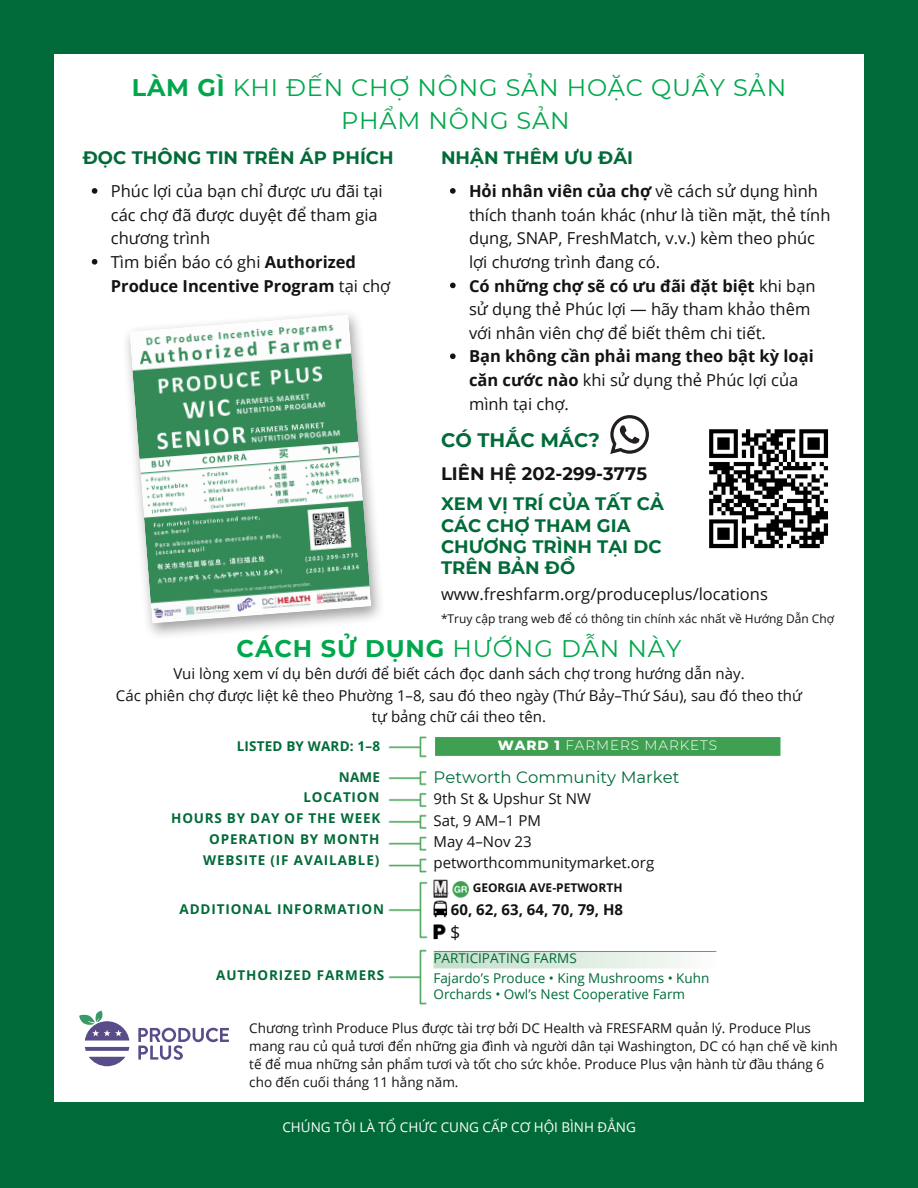
<style>
.page{position:relative;width:918px;height:1188px;background:#006b38}
.page>*{position:absolute;margin:0;border:0;box-sizing:border-box;transform-origin:0 0}
.t1{font:24px/32.7px "Montserrat";letter-spacing:.035em;color:#00a74c;text-align:center}
.t2{font:700 19.5px "Montserrat";letter-spacing:.005em;color:#006b38}
.t3{font:700 18px/21.3px "Montserrat";letter-spacing:.005em;color:#006b38}
.t4{font:700 18px "Montserrat";letter-spacing:.005em;color:#131313}
.t5{font:18px "Open Sans";color:#131313}
.t6{font:16.5px/23.7px "Open Sans";color:#131313}
.t7{font:700 16.5px/23.7px "Open Sans";color:#131313}
.t8{font:16.5px "Montserrat";letter-spacing:.005em;color:#006b38}
.t9{font:15px/21.3px "Open Sans";color:#131313;text-align:center}
.t10{font:700 15px "Open Sans";color:#131313}
.t11{font:300 13.65px "Montserrat";letter-spacing:.07em;color:#fff}
.t12{font:13.5px/18px "Open Sans";color:#131313}
.t13{font:700 13.5px "Open Sans";letter-spacing:.065em;color:#006b38}
.t14{font:13.5px/20.2px "Open Sans";color:#006b38}
.t15{font:13.5px "Open Sans";color:#fff}
.t16{font:700 13.5px "Open Sans";letter-spacing:.015em;color:#006b38}
.t17{font:12px "Open Sans";color:#131313}
.t18{font:700 12px "Open Sans";color:#131313}
.s1{font-weight:700}
.s2{font-weight:400}
.s3{font-weight:800}
</style>
<div class="page">
<div style="left:54px;top:54px;width:809px;height:1048px;background:#fff"></div>
<img style="left:129px;top:314px;width:242px;height:309px">
<svg style="left:138px;top:1028px;width:91px;height:32px"></svg>
<svg style="left:89px;top:1057px;width:36px;height:9px"></svg>
<svg style="left:85px;top:1047px;width:44px;height:4px"></svg>
<svg style="left:79px;top:1011px;width:50px;height:30px"></svg>
<svg style="left:610px;top:415px;width:39px;height:39px"></svg>
<img style="left:709px;top:429px;width:119px;height:120px">
<img style="left:388px;top:736px;width:393px;height:269px">
<svg style="left:92px;top:188px;width:5px;height:6px"></svg>
<svg style="left:92px;top:259px;width:5px;height:6px"></svg>
<svg style="left:450px;top:188px;width:6px;height:6px"></svg>
<svg style="left:450px;top:283px;width:6px;height:5px"></svg>
<svg style="left:450px;top:353px;width:6px;height:6px"></svg>
<p class="t1" style="left:132px;top:71px;width:656px"><span class="s1">LÀM GÌ</span> KHI ĐẾN CHỢ NÔNG SẢN HOẶC QUẦY SẢN<br>PHẨM NÔNG SẢN</p>
<p class="t3" style="left:83px;top:147px;width:312px">ĐỌC THÔNG TIN TRÊN ÁP PHÍCH</p>
<p class="t6" style="left:111px;top:179px;width:273px">Phúc lợi của bạn chỉ được ưu đãi tại các chợ đã được duyệt để tham gia chương trình</p>
<h5 class="t7" style="left:111px;top:250px;width:281px"><span class="s2">Tìm biển báo có ghi</span> Authorized<br>Produce Incentive Program <span class="s2">tại chợ</span></h5>
<h6 class="t3" style="left:441px;top:147px;width:194px">NHẬN THÊM ƯU ĐÃI</h6>
<p class="t6" style="left:469px;top:179px;width:363px"><span class="s1">Hỏi nhân viên của chợ</span> về cách sử dụng hình thích thanh toán khác (như là tiền mặt, thẻ tính dụng, SNAP, FreshMatch, v.v.) kèm theo phúc lợi chương trình đang có.</p>
<p class="t6" style="left:469px;top:273px;width:348px"><span class="s1">Có những chợ sẽ có ưu đãi đặt biệt</span> khi bạn sử dụng thẻ Phúc lợi — hãy tham khảo thêm với nhân viên chợ để biết thêm chi tiết.</p>
<p class="t7" style="left:469px;top:344px;width:346px">Bạn không cần phải mang theo bật kỳ loại căn cước nào <span class="s2">khi sử dụng thẻ Phúc lợi của mình tại chợ.</span></p>
<h1 class="t2" style="left:441px;top:428px;width:160px">CÓ THẮC MẮC?</h1>
<h1 class="t4" style="left:441px;top:463px;width:208px">LIÊN HỆ 202-299-3775</h1>
<p class="t3" style="left:441px;top:493px;width:224px">XEM VỊ TRÍ CỦA TẤT CẢ<br>CÁC CHỢ THAM GIA<br>CHƯƠNG TRÌNH TẠI DC<br>TRÊN BẢN ĐỒ</p>
<p class="t6" style="left:441px;top:582px;width:328px">www.freshfarm.org/produceplus/locations</p>
<p class="t17" style="left:441px;top:610px;width:395px">*Truy cập trang web để có thông tin chính xác nhất về Hướng Dẫn Chợ</p>
<p class="t1" style="left:237px;top:632px;width:446px"><span class="s1">CÁCH SỬ DỤNG</span> HƯỚNG DẪN NÀY</p>
<h3 class="t9" style="left:116px;top:663px;width:688px">Vui lòng xem ví dụ bên dưới để biết cách đọc danh sách chợ trong hướng dẫn này.<br>Các phiên chợ được liệt kê theo Phường 1–8, sau đó theo ngày (Thứ Bảy–Thứ Sáu), sau đó theo thứ tự bảng chữ cái theo tên.</h3>
<p class="t16" style="left:237px;top:737px;width:145px">LISTED BY WARD: 1–8</p>
<p class="t13" style="left:339px;top:767px;width:43px">NAME</p>
<p class="t13" style="left:303px;top:787px;width:77px">LOCATION</p>
<p class="t13" style="left:171px;top:809px;width:211px">HOURS BY DAY OF THE WEEK</p>
<p class="t13" style="left:209px;top:829px;width:172px">OPERATION BY MONTH</p>
<p class="t13" style="left:203px;top:850px;width:178px">WEBSITE (IF AVAILABLE)</p>
<p class="t13" style="left:180px;top:899px;width:206px">ADDITIONAL INFORMATION</p>
<p class="t11" style="left:498px;top:737px;width:221px"><span class="s3">WARD 1</span> FARMERS MARKETS</p>
<p class="t8" style="left:433px;top:767px;width:248px">Petworth Community Market</p>
<h6 class="t9" style="left:433px;top:788px;width:222px;text-align:left">9th St &amp; Upshur St NW<br>Sat, 9 AM–1 PM<br>May 4–Nov 23 petworthcommunitymarket.org</h6>
<p class="t18" style="left:473px;top:880px;width:151px">GEORGIA AVE-PETWORTH</p>
<h4 class="t10" style="left:451px;top:899px;width:174px">60, 62, 63, 64, 70, 79, H8</h4>
<p class="t5" style="left:450px;top:920px;width:12px">$</p>
<h2 class="t14" style="left:433px;top:948px;width:277px">PARTICIPATING FARMS<br>Fajardo’s Produce • King Mushrooms • Kuhn</h2>
<h2 class="t14" style="left:433px;top:984px;width:253px">Orchards • Owl’s Nest Cooperative Farm</h2>
<p class="t12" style="left:249px;top:1019px;width:590px">Chương trình Produce Plus được tài trợ bởi DC Health và FRESFARM quản lý. Produce Plus mang rau củ quả tươi đển những gia đình và người dân tại Washington, DC có hạn chế về kinh tế để mua những sản phẩm tươi và tốt cho sức khỏe. Produce Plus vận hành từ đầu tháng 6 cho đến cuối tháng 11 hằng năm.</p>
<p class="t13" style="left:216px;top:966px;width:170px">AUTHORIZED FARMERS</p>
<p class="t15" style="left:282px;top:1117px;width:355px">CHÚNG TÔI LÀ TỔ CHỨC CUNG CẤP CƠ HỘI BÌNH ĐẲNG</p>
</div>
